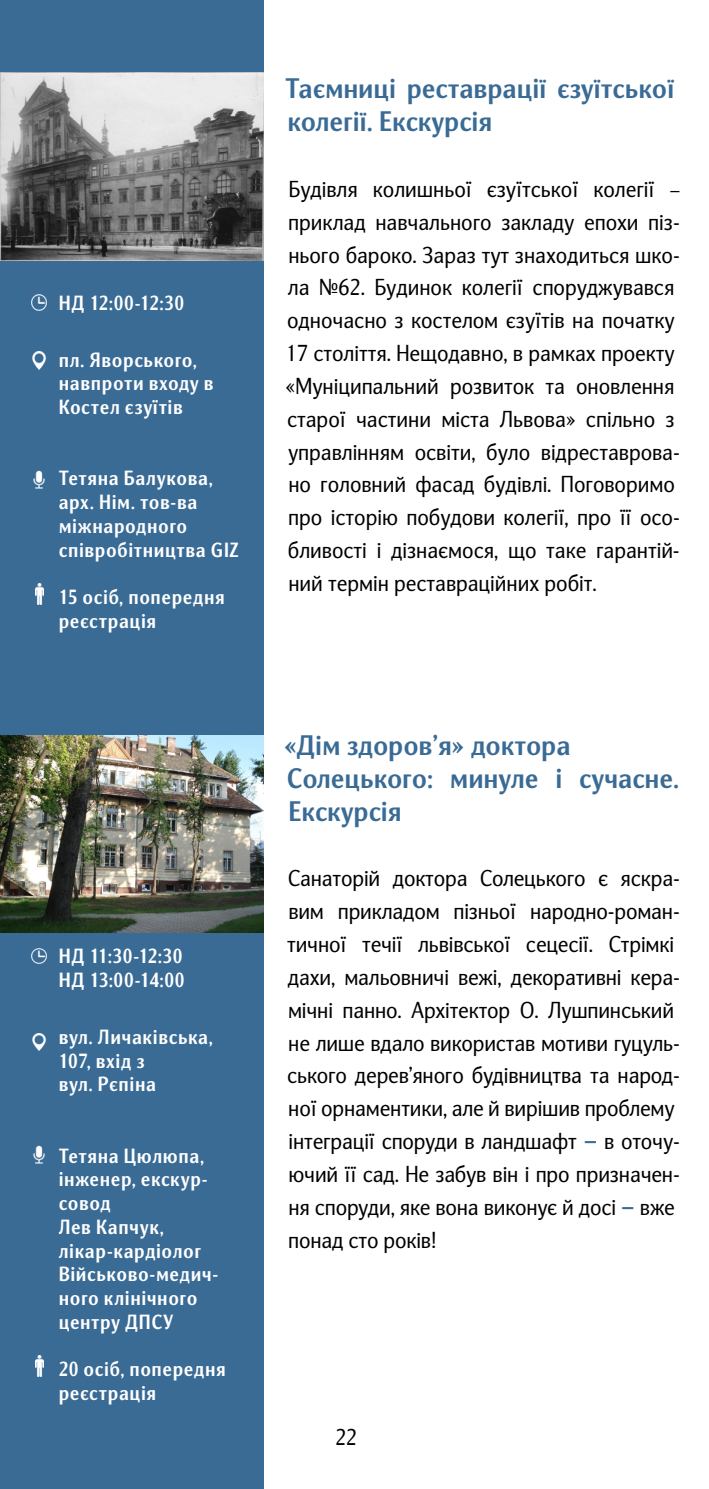
<style>
.page{position:relative;width:709px;height:1489px;background:#fff}
.page>*{position:absolute;margin:0;border:0;box-sizing:border-box;transform-origin:0 0}
.t1{font:700 27.5px/32.8px "Nat Grotesk";color:#3a6b95}
.t2{font:22.5px/32.8px "Nat Grotesk";color:#000}
.t3{font:700 20px/23.8px "Nat Grotesk Nar";letter-spacing:.035em;color:#fff}
.s1{font-weight:700;font-size:27.5px;color:#3a6b95}
</style>
<div class="page">
<div style="left:0;top:0;width:263px;height:1488px;background:#3a6b95"></div>
<img style="left:0;top:73px;width:263px;height:187px">
<img style="left:0;top:735px;width:263px;height:197px">
<img style="left:33px;top:470px;width:12px;height:19px">
<img style="left:31px;top:294px;width:16px;height:16px">
<img style="left:32px;top:352px;width:14px;height:17px">
<img style="left:35px;top:583px;width:8px;height:21px">
<img style="left:33px;top:1145px;width:12px;height:19px">
<img style="left:31px;top:948px;width:16px;height:15px">
<img style="left:32px;top:1033px;width:14px;height:17px">
<img style="left:35px;top:1355px;width:8px;height:21px">
<p class="t3" style="left:59px;top:292px;width:127px">НД 12:00-12:30</p>
<p class="t3" style="left:59px;top:349px;width:156px">пл. Яворського, навпроти входу в<br>Костел єзуїтів</p>
<p class="t3" style="left:59px;top:467px;width:181px">Тетяна Балукова, арх. Нім. тов-ва міжнародного співробітництва GIZ</p>
<p class="t3" style="left:59px;top:586px;width:167px">15 осіб, попередня реєстрація</p>
<p class="t3" style="left:59px;top:945px;width:127px">НД 11:30-12:30<br>НД 13:00-14:00</p>
<p class="t3" style="left:59px;top:1025px;width:156px">вул. Личаківська,<br>107, вхід з<br>вул. Рєпіна</p>
<p class="t3" style="left:59px;top:1144px;width:161px">Тетяна Цюлюпа, інженер, екскур&shy;совод<br>Лев Капчук, лікар-кардіолог<br>Військово-медич&shy;ного клінічного центру ДПСУ</p>
<p class="t3" style="left:59px;top:1358px;width:169px">20 осіб, попередня реєстрація</p>
<p class="t1" style="left:285px;top:73px;width:390px">Таємниці реставрації єзуїтської колегії. Екскурсія</p>
<p class="t2" style="left:285px;top:173px;width:396px">Будівля колишньої єзуїтської колегії – приклад навчального закладу епохи піз&shy;нього бароко. Зараз тут знаходиться шко&shy;ла №62. Будинок колегії споруджувався одночасно з костелом єзуїтів на початку 17 століття. Нещодавно, в рамках проекту «Муніципальний розвиток та оновлення старої частини міста Львова» спільно з управлінням освіти, було відреставрова&shy;но головний фасад будівлі. Поговоримо про історію побудови колегії, про її осо&shy;бливості і дізнаємося, що таке гарантій&shy;ний термін реставраційних робіт.</p>
<p class="t1" style="left:284px;top:729px;width:396px">«Дім здоров’я» доктора<br>Солецького: минуле і сучасне.<br>Екскурсія</p>
<p class="t2" style="left:287px;top:862px;width:394px">Санаторій доктора Солецького є яскра&shy;вим прикладом пізньої народно-роман&shy;тичної течії львівської сецесії. Стрімкі дахи, мальовничі вежі, декоративні кера&shy;мічні панно. Архітектор О. Лушпинський не лише вдало використав мотиви гуцуль&shy;ського дерев’яного будівництва та народ&shy;ної орнаментики, але й вирішив проблему інтеграції споруди в ландшафт <span class="s1">–</span> в оточу&shy;ючий її сад. Не забув він і про призначен&shy;ня споруди, яке вона виконує й досі <span class="s1">–</span> вже понад сто років!</p>
<p class="t2" style="left:335px;top:1420px;width:23px">22</p>
</div>
